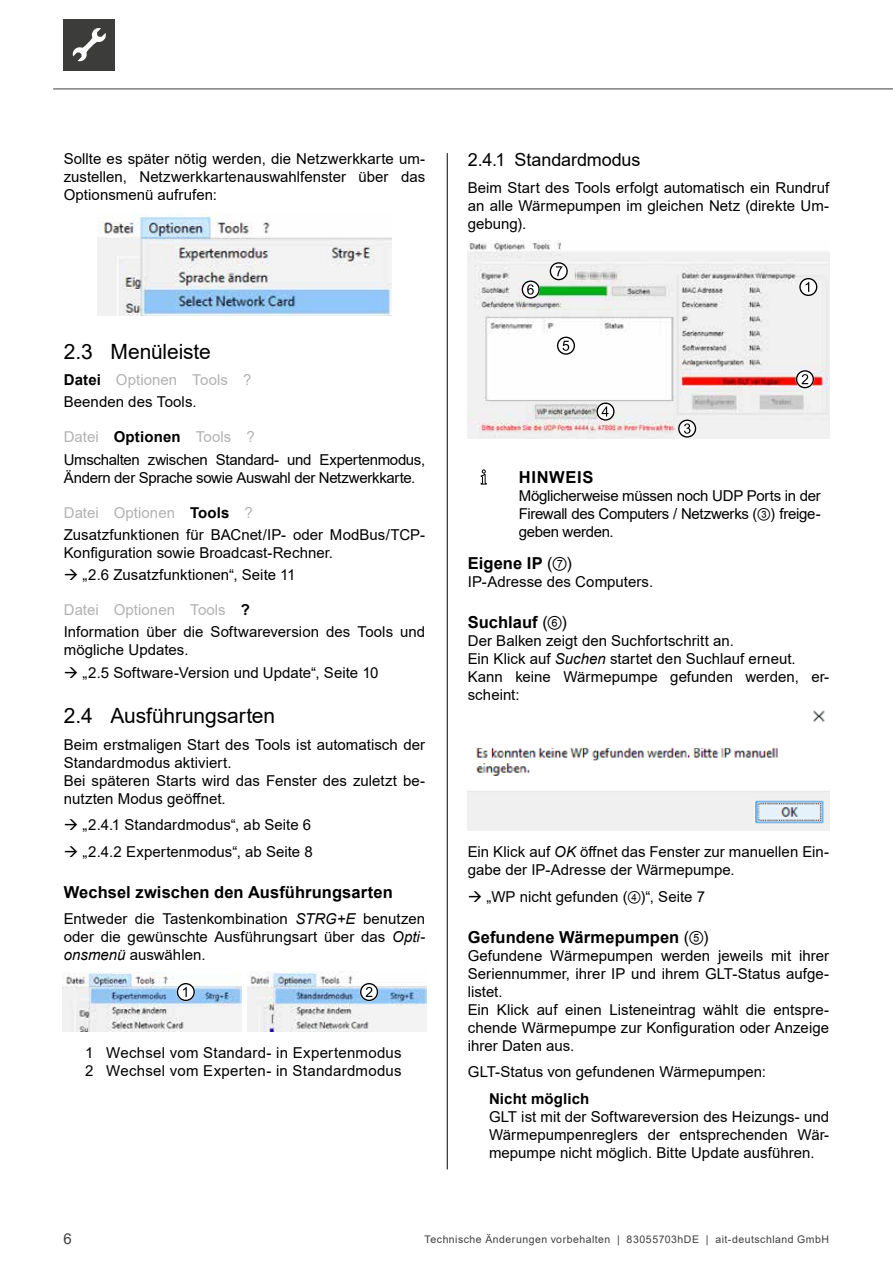
<style>
.page{position:relative;width:893px;height:1263px;background:#fff}
.page>*{position:absolute;margin:0;border:0;box-sizing:border-box;transform-origin:0 0}
.t1{font:21px "Arial";letter-spacing:-.005em;color:#000}
.t2{font:18px "Arial";letter-spacing:-.005em;color:#000}
.t3{font:700 16.5px "Arial";letter-spacing:.005em;color:#000}
.t4{font:700 16.5px "Arial";letter-spacing:.045em;color:#000}
.t5{font:15px/18px "Arial";color:#000}
.t6{font:15px/22.2px "Arial";letter-spacing:-.02em;color:#000}
.t7{font:15px/18px "Arial";letter-spacing:.02em;color:#000}
.t8{font:700 15px "Arial";letter-spacing:.01em;color:#000}
.t9{font:15px "Arial";color:#3d3e3d}
.t10{font:10.5px "Arial";letter-spacing:.045em;color:#3d3e3d}
.s1{font-weight:700}
.s2{color:#b3b2b2}
.s3{font-style:italic}
.s4{font-family:"Arial Unicode MS"}
.s5{font-family:"Arial Unicode MS";font-weight:400}
</style>
<div class="page">
<div style="left:64px;top:19px;width:51px;height:51px;background:#3c3c3b"></div>
<svg style="left:73px;top:28px;width:33px;height:33px"></svg>
<hr style="left:53px;top:89px;width:840px;height:1px;background:#3d3e3d">
<hr style="left:447px;top:153px;width:1px;height:1016px;background:#000">
<img style="left:98px;top:214px;width:293px;height:102px">
<img style="left:63px;top:973px;width:178px;height:58px">
<img style="left:248px;top:972px;width:178px;height:59px">
<div style="left:176px;top:983px;width:19px;height:18px;border:2px solid #fff;border-radius:50%"></div>
<svg style="left:177px;top:983px;width:18px;height:18px"></svg>
<svg style="left:360px;top:983px;width:18px;height:18px"></svg>
<img style="left:468px;top:240px;width:361px;height:198px">
<div style="left:799px;top:278px;width:19px;height:18px;border:2px solid #fff;border-radius:50%"></div>
<svg style="left:799px;top:278px;width:18px;height:18px"></svg>
<div style="left:796px;top:370px;width:18px;height:19px;border:2px solid #fff;border-radius:50%"></div>
<svg style="left:796px;top:370px;width:18px;height:18px"></svg>
<div style="left:678px;top:419px;width:18px;height:19px;border:2px solid #fff;border-radius:50%"></div>
<svg style="left:678px;top:420px;width:18px;height:18px"></svg>
<svg style="left:596px;top:402px;width:19px;height:19px"></svg>
<div style="left:557px;top:336px;width:18px;height:19px;border:2px solid #fff;border-radius:50%"></div>
<svg style="left:557px;top:337px;width:18px;height:18px"></svg>
<div style="left:521px;top:280px;width:19px;height:19px;border:2px solid #fff;border-radius:50%"></div>
<svg style="left:522px;top:280px;width:18px;height:19px"></svg>
<div style="left:549px;top:262px;width:19px;height:19px;border:2px solid #fff;border-radius:50%"></div>
<svg style="left:550px;top:262px;width:18px;height:18px"></svg>
<svg style="left:480px;top:469px;width:7px;height:16px"></svg>
<img style="left:468px;top:710px;width:361px;height:121px">
<p class="t5" style="left:64px;top:150px;width:363px;text-align:justify">Sollte es später nötig werden, die Netzwerkkarte um&shy;zustellen, Netzwerkkartenauswahlfenster über das Optionsmenü aufrufen:</p>
<p class="t2" style="left:468px;top:147px;width:174px">2.4.1 Standardmodus</p>
<p class="t5" style="left:468px;top:178px;width:363px;text-align:justify">Beim Start des Tools erfolgt automatisch ein Rundruf an alle Wärmepumpen im gleichen Netz (direkte Um&shy;gebung).</p>
<h1 class="t1" style="left:64px;top:337px;width:148px">2.3 Menüleiste</h1>
<p class="t5" style="left:64px;top:369px;width:189px;line-height:22.2px"><span class="s1">Datei</span> <span class="s2">Optionen Tools ?<br></span>Beenden des Tools.</p>
<p class="t6" style="left:64px;top:426px;width:363px"><span class="s2">Datei</span> <span class="s1">Optionen</span> <span class="s2">Tools ?<br></span>Umschalten zwischen Standard- und Expertenmodus,</p>
<p class="t6" style="left:64px;top:466px;width:353px">Ändern der Sprache sowie Auswahl der Netzwerkkarte.</p>
<p class="t5" style="left:64px;top:501px;width:363px;line-height:22.2px"><span class="s2">Datei Optionen</span> <span class="s1">Tools</span> <span class="s2">?<br></span>Zusatzfunktionen für BACnet/IP- oder ModBus/TCP-</p>
<p class="t5" style="left:64px;top:544px;width:271px">Konfiguration sowie Broadcast-Rechner.</p>
<p class="t5" style="left:64px;top:566px;width:233px">→ „2.6 Zusatzfunktionen“, Seite 11</p>
<p class="t5" style="left:64px;top:599px;width:363px;line-height:22.2px"><span class="s2">Datei Optionen Tools</span> <span class="s1">?<br></span>Information über die Softwareversion des Tools und</p>
<p class="t5" style="left:64px;top:641px;width:126px">mögliche Updates.</p>
<p class="t5" style="left:64px;top:663px;width:316px">→ „2.5 Software-Version und Update“, Seite 10</p>
<h1 class="t1" style="left:64px;top:701px;width:213px">2.4 Ausführungsarten</h1>
<p class="t5" style="left:64px;top:735px;width:363px">Beim erstmaligen Start des Tools ist automatisch der Standardmodus aktiviert.<br>Bei späteren Starts wird das Fenster des zuletzt be&shy;nutzten Modus geöffnet.</p>
<p class="t5" style="left:64px;top:816px;width:249px">→ „2.4.1 Standardmodus“, ab Seite 6</p>
<p class="t5" style="left:64px;top:842px;width:251px">→ „2.4.2 Expertenmodus“, ab Seite 8</p>
<p class="t3" style="left:64px;top:880px;width:330px">Wechsel zwischen den Ausführungsarten</p>
<p class="t5" style="left:64px;top:910px;width:363px;text-align:justify">Entweder die Tastenkombination <span class="s3">STRG+E</span> benutzen oder die gewünschte Ausführungsart über das <span class="s3">Opti&shy;onsmenü</span> auswählen.</p>
<p class="t7" style="left:85px;top:1043px;width:318px">1 Wechsel vom Standard- in Expertenmodus<br>2 Wechsel vom Experten- in Standardmodus</p>
<p class="t4" style="left:519px;top:465px;width:76px">HINWEIS</p>
<p class="t5" style="left:519px;top:486px;width:303px;text-align:justify">Möglicherweise müssen noch UDP Ports in der Firewall des Computers / Netzwerks <span class="s4">(③)</span> freige&shy;geben werden.</p>
<p class="t3" style="left:468px;top:552px;width:106px">Eigene IP <span class="s5">(⑦)</span></p>
<p class="t5" style="left:468px;top:573px;width:187px">IP-Adresse des Computers.</p>
<p class="t3" style="left:468px;top:611px;width:101px">Suchlauf <span class="s5">(⑥)</span></p>
<p class="t5" style="left:468px;top:632px;width:363px">Der Balken zeigt den Suchfortschritt an.<br>Ein Klick auf <span class="s3">Suchen</span> startet den Suchlauf erneut.<br>Kann keine Wärmepumpe gefunden werden, er&shy;scheint:</p>
<p class="t5" style="left:468px;top:843px;width:363px">Ein Klick auf <span class="s3">OK</span> öffnet das Fenster zur manuellen Ein&shy;gabe der IP-Adresse der Wärmepumpe.</p>
<p class="t5" style="left:468px;top:887px;width:239px">→ „WP nicht gefunden <span class="s4">(④)</span>“, Seite 7</p>
<p class="t3" style="left:468px;top:925px;width:243px">Gefundene Wärmepumpen <span class="s5">(⑤)</span></p>
<p class="t5" style="left:468px;top:946px;width:363px">Gefundene Wärmepumpen werden jeweils mit ihrer Seriennummer, ihrer IP und ihrem GLT-Status aufge&shy;listet.<br>Ein Klick auf einen Listeneintrag wählt die entspre&shy;chende Wärmepumpe zur Konfiguration oder Anzeige ihrer Daten aus.</p>
<p class="t5" style="left:468px;top:1063px;width:300px">GLT-Status von gefundenen Wärmepumpen:</p>
<p class="t8" style="left:489px;top:1088px;width:102px">Nicht möglich</p>
<p class="t5" style="left:489px;top:1107px;width:342px;text-align:justify">GLT ist mit der Softwareversion des Heizungs- und Wärmepumpenreglers der entsprechenden Wär&shy;mepumpe nicht möglich. Bitte Update ausführen.</p>
<p class="t9" style="left:64px;top:1228px;width:10px">6</p>
<p class="t10" style="left:424px;top:1232px;width:406px">Technische Änderungen vorbehalten | 83055703hDE | ait-deutschland GmbH</p>
</div>
